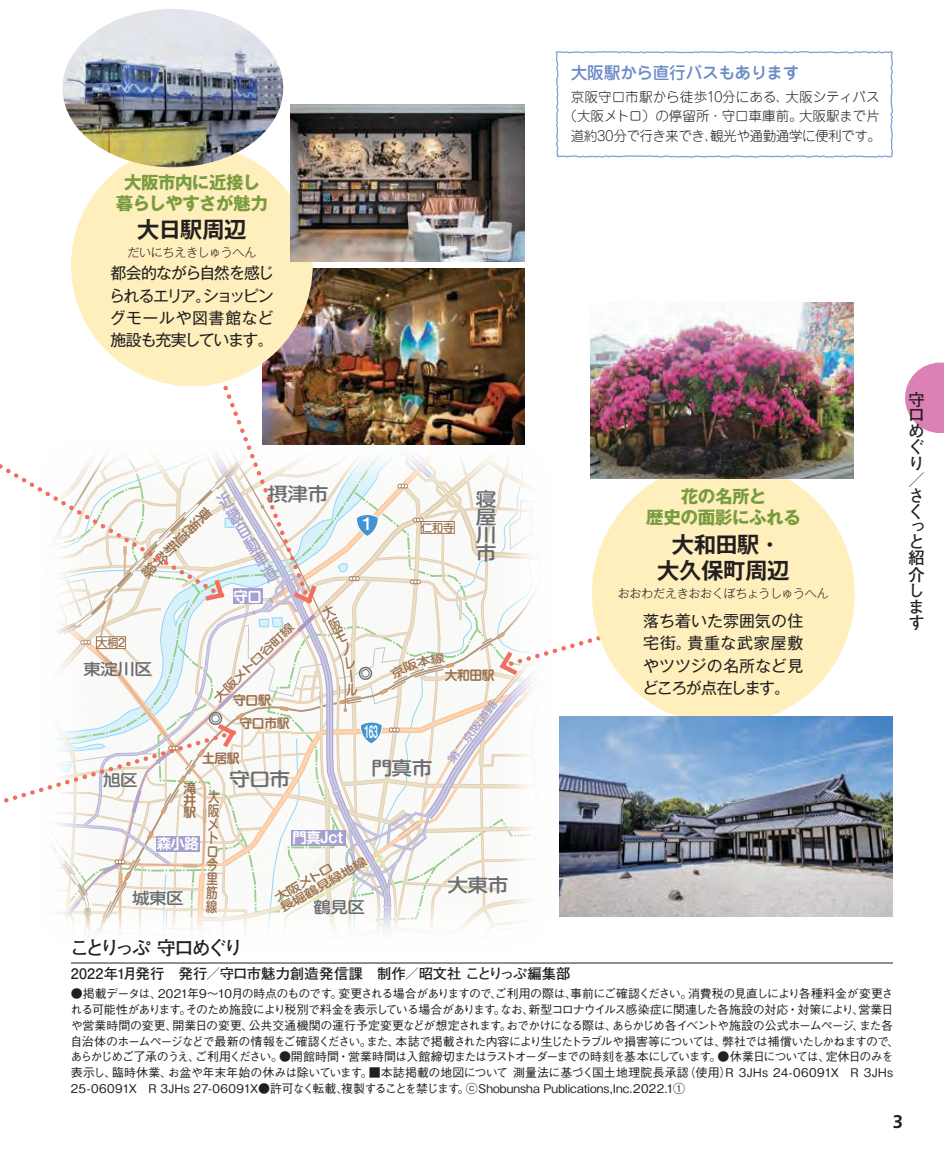
<style>
.page{position:relative;width:944px;height:1149px;background:#fff}
.page>*{position:absolute;margin:0;border:0;box-sizing:border-box;transform-origin:0 0}
.t1{font:700 22.28px/25.4px "Gothic MB101 Pro De";letter-spacing:-.02em;color:#231f20;text-align:center}
.t2{font:700 19.12px "Futo Go B101 Pro";letter-spacing:-.155em;color:#231f20}
.t3{font:500 18.68px/18px "Shin M Go Pro";letter-spacing:-.03em;color:#6c6d70;text-align:justify;scale:1.11 1}
.t4{font:700 18.22px "Frutiger";color:#231f20}
.t5{font:700 17.55px/20.7px "Gothic MB101 Pro";letter-spacing:-.025em;color:#7a9c40;text-align:center}
.t6{font:500 17.55px/17.1px "Shin M Go Pro";color:#a5a0ce;text-align:justify;scale:.8 1}
.t7{font:17.32px "Midashi Go Pro MB31";color:#fff;scale:.5 1}
.t8{font:17.32px "Midashi Go Pro MB31";color:#fff}
.t9{font:700 16.65px/16px "Futo Go B101 Pro";color:#231f20}
.t10{font:500 16.65px "Jun 34 Pro";letter-spacing:-.025em;color:#6c8bc6}
.t11{font:15.97px/22.3px "Gothic MB101 Pro";letter-spacing:-.025em;color:#231f20;text-align:justify}
.t12{font:500 15.97px/15.5px "Shin M Go Pro";color:#9a704e;text-align:justify;scale:.8 1}
.t13{font:500 15.75px "Shin M Go Pro";letter-spacing:-.03em;color:#6c6d70;scale:1.11 1}
.t14{font:700 14.4px "Futo Go B101 Pro";letter-spacing:.005em;color:#231f20}
.t15{font:700 14.4px "Shin M Go Pro De";letter-spacing:-.03em;color:#fff}
.t16{font:500 14.4px/13.7px "Shin M Go Pro";color:#9a704e;text-align:justify;scale:.8 1}
.t17{font:300 13.5px/19.1px "Jun 101 Pro";letter-spacing:-.02em;color:#231f20;text-align:center}
.t18{font:700 12.83px/12.4px "Shin M Go Pro De";letter-spacing:-.03em;color:#9a704e;text-align:justify}
.t19{font:500 11.92px/16px "Gothic BBB Pro";letter-spacing:-.05em;color:#231f20}
.t20{font:300 11.92px "Gothic MB101 Pro";letter-spacing:-.02em;color:#231f20}
.t21{font:500 11.47px/11.5px "Shin M Go Pro";color:#9a704e;scale:1.25 1}
.t22{font:500 11.25px "Shin M Go Pro";letter-spacing:-.03em;color:#9a704e}
.t23{font:500 10.12px "Shin M Go Pro";color:#a5a0ce;scale:1.25 1}
</style>
<div class="page">
<svg style="left:905px;top:362px;width:39px;height:71px"></svg>
<img style="left:310px;top:268px;width:215px;height:23px">
<hr style="left:71px;top:962px;width:822px;height:1px;background:#231f20">
<div style="left:71px;top:144px;width:242px;height:242px;background:#feefbc;border-radius:50%"></div>
<img style="left:63px;top:9px;width:220px;height:158px">
<img style="left:290px;top:104px;width:235px;height:157px">
<div style="left:592px;top:462px;width:263px;height:263px;background:#feefbc;border-radius:50%"></div>
<img style="left:691px;top:716px;width:202px;height:200px">
<img style="left:691px;top:302px;width:162px;height:176px">
<svg style="left:555px;top:51px;width:338px;height:107px"></svg>
<img style="left:0;top:291px;width:691px;height:646px">
<h3 class="t10" style="left:571px;top:59px;width:230px">大阪駅から直行バスもあります</h3>
<h3 class="t5" style="left:116px;top:170px;width:154px">大阪市内に近接し暮らしやすさが魅力</h3>
<h1 class="t1" style="left:137px;top:214px;width:111px">大日駅周辺</h1>
<p class="t20" style="left:127px;top:243px;width:131px">だいにちえきしゅうへん</p>
<h3 class="t11" style="left:109px;top:260px;width:166px">都会的ながら自然を感じられるエリア。ショッピングモールや図書館など施設も充実しています。</h3>
<p class="t17" style="left:564px;top:86px;width:319px">京阪守口市駅から徒歩10分にある、大阪シティバス（大阪メトロ）の停留所・守口車庫前。大阪駅まで片道約30分で行き来でき、観光や通勤通学に便利です。</p>
<h3 class="t3" style="left:267px;top:483px;width:56px">摂津市</h3>
<h3 class="t6" style="left:214px;top:495px;width:13px;rotate:-31deg">近畿自動車道</h3>
<h3 class="t12" style="left:206px;top:503px;width:12px;rotate:45deg">東海道新幹線</h3>
<p class="t15" style="left:234px;top:584px;width:30px">守口</p>
<h3 class="t8" style="left:363px;top:509px;width:11px">1</h3>
<p class="t22" style="left:421px;top:518px;width:34px">仁和寺</p>
<h3 class="t3" style="left:476px;top:487px;width:20px">寝屋川市</h3>
<p class="t22" style="left:97px;top:633px;width:30px">大桐2</p>
<h3 class="t13" style="left:84px;top:656px;width:63px">東淀川区</h3>
<p class="t21" style="left:211px;top:695px;width:87px;rotate:-45deg">大阪メトロ谷町線</p>
<p class="t18" style="left:233px;top:692px;width:39px">守口駅</p>
<p class="t18" style="left:240px;top:715px;width:51px">守口市駅</p>
<h3 class="t7" style="left:365px;top:717px;width:28px">163</h3>
<p class="t18" style="left:202px;top:749px;width:39px">土居駅</p>
<h3 class="t3" style="left:372px;top:756px;width:56px">門真市</h3>
<h3 class="t3" style="left:229px;top:767px;width:56px">守口市</h3>
<h3 class="t13" style="left:103px;top:767px;width:33px">旭区</h3>
<p class="t18" style="left:184px;top:779px;width:14px">滝井駅</p>
<p class="t16" style="left:208px;top:788px;width:11px;rotate:1deg">大阪メトロ今里筋線</p>
<p class="t15" style="left:292px;top:825px;width:57px">門真Jｃｔ</p>
<p class="t15" style="left:157px;top:831px;width:44px">森小路</p>
<p class="t21" style="left:272px;top:892px;width:80px;rotate:-30deg">大阪メトロ<br>長堀鶴見緑地線</p>
<h3 class="t13" style="left:132px;top:885px;width:48px">城東区</h3>
<h3 class="t13" style="left:313px;top:893px;width:48px">鶴見区</h3>
<p class="t18" style="left:445px;top:667px;width:51px">大和田駅</p>
<p class="t23" style="left:443px;top:756px;width:61px;rotate:-53deg">第二京阪道路</p>
<h3 class="t3" style="left:447px;top:873px;width:56px">大東市</h3>
<h2 class="t2" style="left:70px;top:932px;width:175px">ことりっぷ 守口めぐり</h2>
<p class="t14" style="left:71px;top:961px;width:501px">2022年1月発行　発行／守口市魅力創造発信課　制作／昭文社 ことりっぷ編集部</p>
<h3 class="t5" style="left:646px;top:484px;width:156px">花の名所と<br>歴史の面影にふれる</h3>
<h1 class="t1" style="left:657px;top:529px;width:134px">大和田駅・大久保町周辺</h1>
<p class="t20" style="left:618px;top:583px;width:213px">おおわだえきおおくぼちょうしゅうへん</p>
<h3 class="t11" style="left:642px;top:607px;width:162px">落ち着いた雰囲気の住宅街。貴重な武家屋敷やツツジの名所など見どころが点在します。</h3>
<p class="t19" style="left:70px;top:983px;width:830px">●掲載データは、2021年9〜10月の時点のものです。変更される場合がありますので、ご利用の際は、事前にご確認ください。消費税の見直しにより各種料金が変更される可能性があります。そのため施設により税別で料金を表示している場合があります。なお、新型コロナウイルス感染症に関連した各施設の対応・対策により、営業日や営業時間の変更、開業日の変更、公共交通機関の運行予定変更などが想定されます。おでかけになる際は、あらかじめ各イベントや施設の公式ホームページ、また各自治体のホームページなどで最新の情報をご確認ください。また、本誌で掲載された内容により生じたトラブルや損害等については、弊社では補償いたしかねますので、あらかじめご了承のうえ、ご利用ください。●開館時間・営業時間は入館締切またはラストオーダーまでの時刻を基本にしています。●休業日については、定休日のみを表示し、臨時休業、お盆や年末年始の休みは除いています。■本誌掲載の地図について 測量法に基づく国土地理院長承認（使用）R 3JHs 24-06091X　R 3JHs 25-06091X　R 3JHs 27-06091X●許可なく転載、複製することを禁じます。ⓒShobunsha Publications,Inc.2022.1①</p>
<h3 class="t9" style="left:908px;top:389px;width:18px">守口めぐり／さくっと紹介します</h3>
<h3 class="t4" style="left:893px;top:1110px;width:12px">3</h3>
</div>
